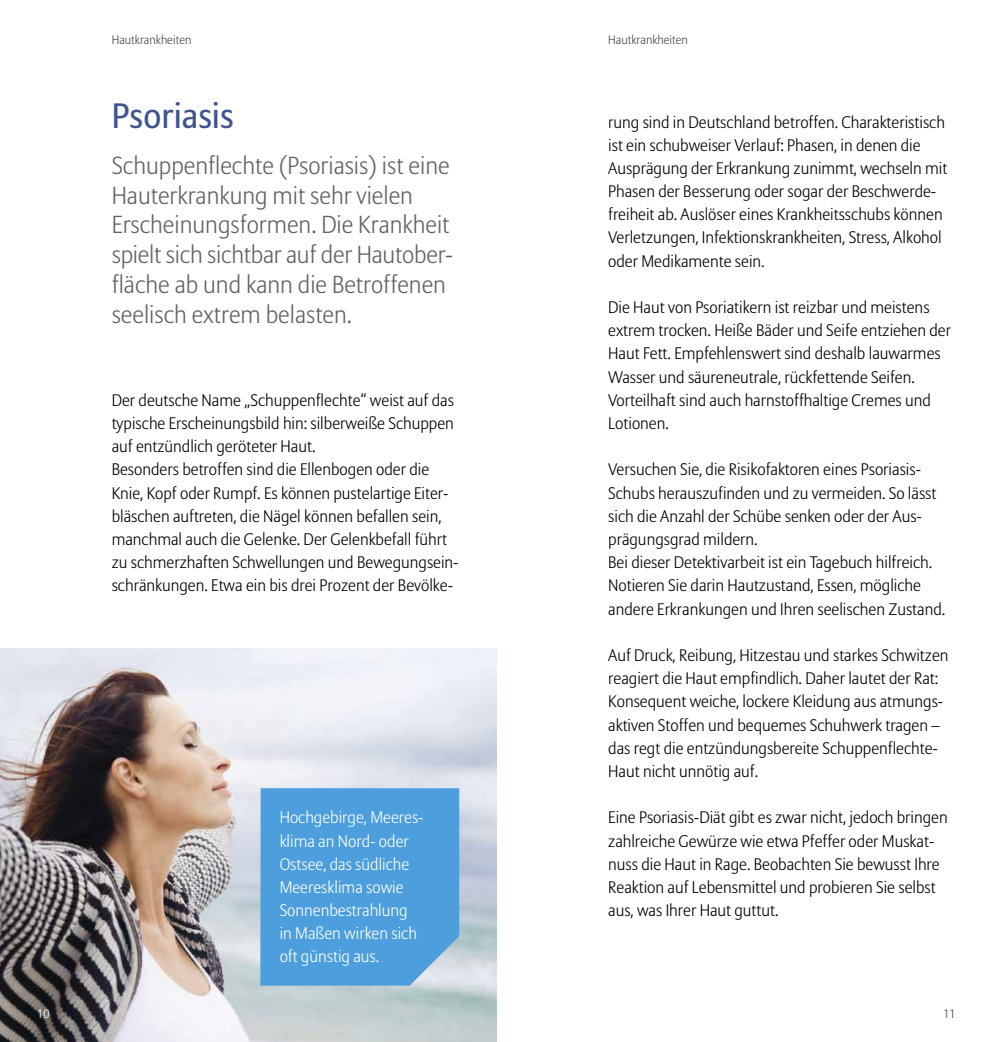
<style>
.page{position:relative;width:993px;height:1042px;background:#fff}
.page>*{position:absolute;margin:0;border:0;box-sizing:border-box;transform-origin:0 0}
.t1{font:35px "Allianz Sans";color:#40538d}
.t2{font:300 24.5px/29.8px "Allianz Sans";color:#636363}
.t3{font:300 16.62px/23.1px "Allianz Sans";color:#000}
.t4{font:300 16.62px/23.3px "Allianz Sans";color:#fff}
.t5{font:300 12.25px "Allianz Sans";color:#484848}
.t6{font:300 12.25px "Allianz Sans";color:#fff}
</style>
<div class="page">
<img style="left:0;top:649px;width:496px;height:393px">
<div style="left:260px;top:788px;width:199px;height:197px;background:#4c9edc"></div>
<p class="t5" style="left:112px;top:32px;width:81px">Haut krankheiten</p>
<h1 class="t1" style="left:112px;top:94px;width:123px">Psoriasis</h1>
<h2 class="t2" style="left:112px;top:152px;width:343px">Schuppenflechte (Psoriasis) ist eine Hauterkrankung mit sehr vielen Erscheinungsformen. Die Krankheit spielt sich sichtbar auf der Haut ober&shy;fläche ab und kann die Betroffe nen seelisch extrem belasten.</h2>
<p class="t3" style="left:112px;top:389px;width:348px">Der deutsche Name „Schup penflechte“ weist auf das typische Erscheinungsbild hin: silberweiße Schuppen auf entzündlich geröteter Haut.<br>Be sonders betroffen sind die Ellenbogen oder die Knie, Kopf oder Rumpf. Es können pustelartige Eiter&shy;bläschen auftreten, die Nägel können befallen sein, manchmal auch die Gelenke. Der Gelenkbefall führt zu schmerzhaften Schwellungen und Bewegungsein&shy;schränkungen. Etwa ein bis drei Prozent der Bevölke-</p>
<p class="t6" style="left:37px;top:1006px;width:14px">10</p>
<p class="t4" style="left:279px;top:806px;width:145px">Hochgebirge, Meeres&shy;klima an Nord- oder<br>Ostsee, das südliche<br>Meeresklima sowie<br>Sonnenbe strahlung in Maßen wirken sich oft günstig aus.</p>
<p class="t5" style="left:608px;top:32px;width:81px">Haut krankheiten</p>
<p class="t3" style="left:608px;top:111px;width:340px">rung sind in Deutschland betroffen. Charakteristisch ist ein schubweiser Verlauf: Phasen, in denen die Ausprägung der Erkrankung zu nimmt, wechseln mit Phasen der Besserung oder sogar der Beschwerde&shy;freiheit ab. Auslöser eines Krankheitsschubs können Verletzungen, Infektionskrankheiten, Stress, Alkohol oder Medikamente sein.</p>
<p class="t3" style="left:608px;top:296px;width:344px">Die Haut von Psoriatikern ist reizbar und meistens extrem trocken. Heiße Bäder und Seife entziehen der Haut Fett. Empfehlenswert sind deshalb lauwarmes Wasser und säureneutrale, rückfettende Seifen.<br>Vorteilhaft sind auch harnstoffhaltige Cremes und Lotionen.</p>
<p class="t3" style="left:608px;top:459px;width:338px">Versuchen Sie, die Risikofaktoren eines Psoriasis-Schubs herauszufinden und zu vermeiden. So lässt sich die Anzahl der Schübe senken oder der Aus&shy;prägungsgrad mildern.<br>Bei dieser Detektivarbeit ist ein Tagebuch hilfreich.<br>Notieren Sie darin Hautzustand, Essen, mögliche andere Erkrankungen und Ihren seelischen Zustand.</p>
<p class="t3" style="left:608px;top:644px;width:341px">Auf Druck, Reibung, Hitzestau und starkes Schwitzen reagiert die Haut empfindlich. Daher lautet der Rat:<br>Konsequent weiche, lockere Kleidung aus atmungs&shy;aktiven Stoffen und bequemes Schuhwerk tragen – das regt die entzündungsbereite Schuppenflechte-Haut nicht unnötig auf.</p>
<p class="t3" style="left:608px;top:807px;width:341px">Eine Psoriasis-Diät gibt es zwar nicht, jedoch bringen zahlreiche Gewürze wie etwa Pfeffer oder Muskat&shy;nuss die Haut in Rage. Beobachten Sie bewusst Ihre Reaktion auf Lebensmittel und probieren Sie selbst aus, was Ihrer Haut guttut.</p>
<p class="t5" style="left:943px;top:1006px;width:14px">11</p>
</div>
